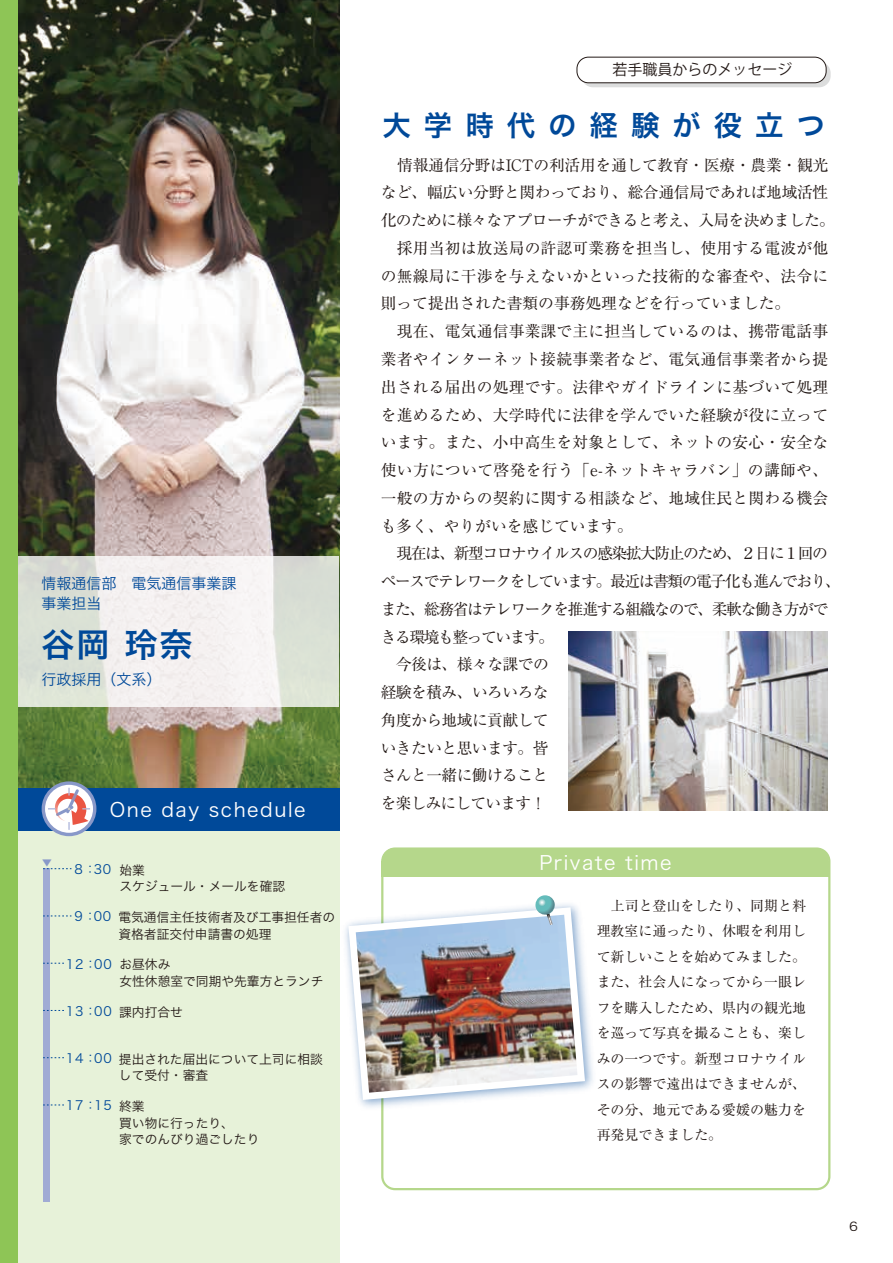
<style>
.page{position:relative;width:893px;height:1263px;background:#fff}
.page>*{position:absolute;margin:0;border:0;box-sizing:border-box;transform-origin:0 0}
.t1{font:33px "Hira Kaku Pro N W6";color:#004999}
.t2{font:28.5px "Hira Kaku Pro N W6";letter-spacing:.455em;color:#004999}
.t3{font:19.5px "Hira Kaku Pro W3";letter-spacing:.08em;color:#fff}
.t4{font:15.75px/27.8px "Ryumin Pr 6 N";color:#231916}
.t5{font:15.75px "Ryumin Pr 6 N";letter-spacing:-.09em;color:#231916}
.t6{font:15.75px "Ryumin Pr 6 N";letter-spacing:-.035em;color:#231916}
.t7{font:15.75px "Ryumin Pr 6 N";letter-spacing:-.085em;color:#231916}
.t8{font:15.75px "Ryumin Pr 6 N";letter-spacing:-.05em;color:#231916}
.t9{font:15.75px "Ryumin Pr 6 N";letter-spacing:-.03em;color:#231916}
.t10{font:15px/19.5px "Hira Kaku Pro N W3";color:#004999}
.t11{font:15px "Koz Go Pr 6 N";color:#231916}
.t12{font:13.95px/25.5px "Ryumin Pr 6 N";color:#231916;text-align:justify}
.t13{font:12.75px/17.2px "Hira Kaku Pro N W3";color:#231916}
.t14{font:12.75px "Hira Kaku Pro N W3";color:#004999}
.t15{font:12.15px "Hira Kaku Pro N W3";color:#231916;scale:1.11 1}
.t16{font:8.7px "Koz Go Pro";color:#8898c9;scale:1.11 1}
.s1{color:#004999}
.s2{color:#231916}
</style>
<div class="page">
<div style="left:382px;top:848px;width:447px;height:28px;background:#b5d78b;border-radius:13px"></div>
<div style="left:382px;top:861px;width:447px;height:15px;background:#b5d78b"></div>
<div style="left:0;top:825px;width:339px;height:438px;background:#e7f2d9"></div>
<img style="left:18px;top:0;width:321px;height:789px">
<svg style="left:18px;top:556px;width:321px;height:150px"></svg>
<img style="left:568px;top:631px;width:259px;height:179px">
<img style="left:339px;top:897px;width:254px;height:218px">
<svg style="left:348px;top:907px;width:237px;height:193px"></svg>
<img style="left:356px;top:915px;width:221px;height:178px">
<svg style="left:534px;top:895px;width:22px;height:30px"></svg>
<div style="left:43px;top:869px;width:6px;height:333px;background:#a0abd4"></div>
<svg style="left:43px;top:868px;width:28px;height:1px"></svg>
<svg style="left:43px;top:916px;width:28px;height:1px"></svg>
<svg style="left:43px;top:963px;width:21px;height:1px"></svg>
<svg style="left:43px;top:1010px;width:21px;height:1px"></svg>
<svg style="left:43px;top:1057px;width:21px;height:1px"></svg>
<svg style="left:43px;top:1105px;width:21px;height:1px"></svg>
<div style="left:0;top:789px;width:339px;height:42px;background:#004999"></div>
<div style="left:42px;top:781px;width:54px;height:55px;background:#8898c9;border-radius:50%"></div>
<div style="left:45px;top:785px;width:48px;height:48px;background:#fff;border-radius:50%"></div>
<svg style="left:48px;top:787px;width:42px;height:43px"></svg>
<div style="left:0;top:0;width:18px;height:1263px;background:#8ec556"></div>
<svg style="left:581px;top:62px;width:250px;height:25px"></svg>
<div style="left:577px;top:57px;width:249px;height:26px;background:#fff;border-radius:11px"></div>
<div style="left:577px;top:57px;width:249px;height:26px;border:1px solid #231916;border-radius:11px"></div>
<p class="t10" style="left:42px;top:573px;width:197px">情報通信部　電気通信事業課事業担当</p>
<h1 class="t1" style="left:42px;top:615px;width:152px">谷岡 玲奈</h1>
<p class="t10" style="left:42px;top:668px;width:122px">行政採用（文系）</p>
<p class="t16" style="left:42px;top:857px;width:10px">▼</p>
<p class="t3" style="left:110px;top:793px;width:197px">One day schedule</p>
<p class="t13" style="left:119px;top:860px;width:167px;text-indent:-45px"><span class="s1">8：30</span> 始業<br>スケジュール・メールを確認</p>
<p class="t13" style="left:118px;top:908px;width:218px;line-height:16.5px;text-indent:-44px"><span class="s1">9：00</span> 電気通信主任技術者及び工事担任者の資格者証交付申請書の処理</p>
<p class="t13" style="left:119px;top:954px;width:205px;text-indent:-53px"><span class="s1">12：00</span> お昼休み<br>女性休憩室で同期や先輩方とランチ</p>
<p class="t14" style="left:66px;top:1000px;width:118px">13：00 <span class="s2">課内打合せ</span></p>
<p class="t13" style="left:119px;top:1050px;width:205px;line-height:16.5px;text-indent:-53px"><span class="s1">14：00</span> 提出された届出について上司に相談して受付・審査</p>
<p class="t13" style="left:119px;top:1096px;width:142px;line-height:16.8px;text-indent:-53px"><span class="s1">17：15</span> 終業<br>買い物に行ったり、<br>家でのんびり過ごしたり</p>
<p class="t11" style="left:612px;top:61px;width:181px">若手職員からのメッセージ</p>
<h2 class="t2" style="left:383px;top:99px;width:444px">大学時代の経験が役立つ</h2>
<p class="t4" style="left:381px;top:150px;width:456px;text-indent:16px">情報通信分野はICTの利活用を通して教育・医療・農業・観光など、幅広い分野と関わっており、総合通信局であれば地域活性化のために様々なアプローチができると考え、入局を決めました。　採用当初は放送局の許認可業務を担当し、使用する電波が他の無線局に干渉を与えないかといった技術的な審査や、法令に則って提出された書類の事務処理などを行っていました。<br>　現在、電気通信事業課で主に担当しているのは、携帯電話事業者やインターネット接続事業者など、電気通信事業者から提出される届出の処理です。法律やガイドラインに基づいて処理を進めるため、大学時代に法律を学んでいた経験が役に立っています。また、小中高生を対象として、ネットの安心・安全な使い方について啓発を行う「e-ネットキャラバン」の講師や、一般の方からの契約に関する相談など、地域住民と関わる機会も多く、やりがいを感じています。</p>
<p class="t5" style="left:396px;top:541px;width:433px">現在は、新型コロナウイルスの感染拡大防止のため、２日に１回の</p>
<p class="t5" style="left:381px;top:569px;width:462px">ペースでテレワークをしています。最近は書類の電子化も進んでおり、</p>
<p class="t7" style="left:381px;top:596px;width:449px">また、総務省はテレワークを推進する組織なので、柔軟な働き方がで</p>
<p class="t5" style="left:381px;top:624px;width:175px">きる環境も整っています。</p>
<p class="t9" style="left:396px;top:652px;width:154px">今後は、様々な課での</p>
<p class="t6" style="left:381px;top:680px;width:169px">経験を積み、いろいろな</p>
<p class="t6" style="left:381px;top:707px;width:169px">角度から地域に貢献して</p>
<p class="t6" style="left:381px;top:735px;width:169px">いきたいと思います。皆</p>
<p class="t6" style="left:381px;top:763px;width:169px">さんと一緒に働けること</p>
<p class="t8" style="left:381px;top:791px;width:167px">を楽しみにしています！</p>
<p class="t3" style="left:539px;top:845px;width:134px">Private time</p>
<p class="t12" style="left:597px;top:892px;width:211px;text-indent:14px">上司と登山をしたり、同期と料理教室に通ったり、休暇を利用して新しいことを始めてみました。また、社会人になってから一眼レフを購入したため、県内の観光地を巡って写真を撮ることも、楽しみの一つです。新型コロナウイルスの影響で遠出はできませんが、その分、地元である愛媛の魅力を再発見できました。</p>
<p class="t15" style="left:849px;top:1215px;width:9px">6</p>
</div>
